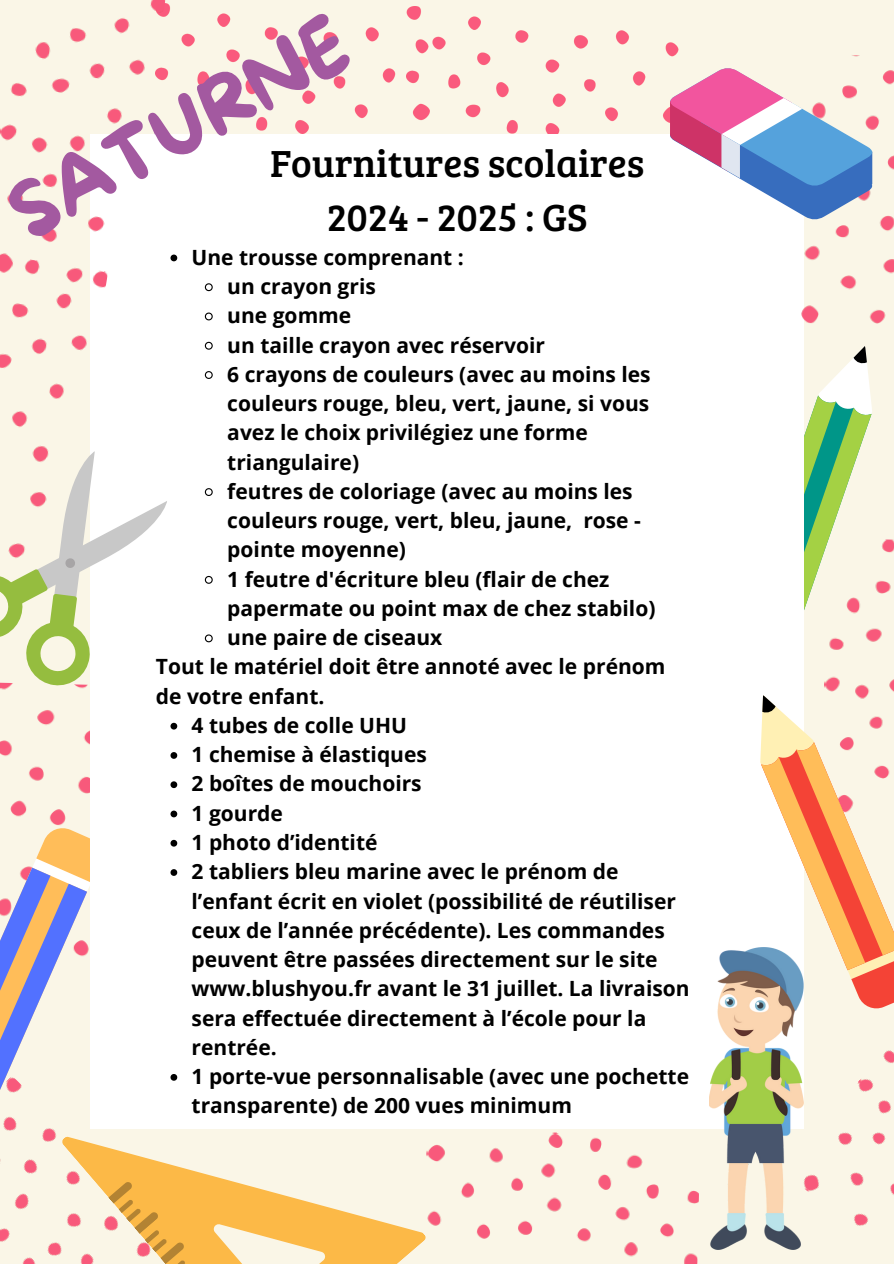
<style>
.page{position:relative;width:894px;height:1264px;background:#fff}
.page>*{position:absolute;margin:0;border:0;box-sizing:border-box;transform-origin:0 0}
.t1{font:78px "More Sugar";color:#a359a0}
.t2{font:39px/54px "Bree Serif";color:#000;text-align:center}
.t3{font:700 21px/29.2px "Open Sans";color:#000}
</style>
<div class="page">
<img style="left:820px;top:676px;width:73px;height:19px">
<svg style="left:804px;top:346px;width:89px;height:32px;fill:#faf6e7"></svg>
<svg style="left:850px;top:346px;width:21px;height:21px"></svg>
<svg style="left:804px;top:389px;width:89px;height:13px"></svg>
<svg style="left:804px;top:402px;width:89px;height:274px"></svg>
<img style="left:0;top:688px;width:90px;height:126px">
<img style="left:429px;top:6px;width:250px;height:128px">
<svg style="left:0;top:814px;width:90px;height:261px"></svg>
<img style="left:166px;top:3px;width:263px;height:131px">
<img style="left:427px;top:1129px;width:273px;height:134px">
<svg style="left:761px;top:695px;width:132px;height:31px;fill:#faf6e7"></svg>
<svg style="left:761px;top:695px;width:16px;height:20px"></svg>
<svg style="left:761px;top:726px;width:132px;height:11px"></svg>
<svg style="left:760px;top:737px;width:133px;height:234px"></svg>
<img style="left:787px;top:54px;width:106px;height:271px">
<svg style="left:668px;top:67px;width:204px;height:152px"></svg>
<svg style="left:60px;top:1000px;width:367px;height:263px"></svg>
<svg style="left:0;top:501px;width:167px;height:187px"></svg>
<img style="left:0;top:291px;width:108px;height:275px">
<img style="left:0;top:1075px;width:205px;height:188px">
<img style="left:803px;top:971px;width:90px;height:278px">
<img style="left:709px;top:947px;width:94px;height:302px">
<svg style="left:170px;top:254px;width:7px;height:7px"></svg>
<svg style="left:204px;top:283px;width:9px;height:9px"></svg>
<svg style="left:204px;top:312px;width:9px;height:9px"></svg>
<svg style="left:204px;top:341px;width:9px;height:9px"></svg>
<svg style="left:204px;top:371px;width:9px;height:8px"></svg>
<svg style="left:204px;top:488px;width:9px;height:8px"></svg>
<svg style="left:204px;top:575px;width:9px;height:9px"></svg>
<svg style="left:204px;top:634px;width:9px;height:9px"></svg>
<svg style="left:170px;top:722px;width:7px;height:7px"></svg>
<svg style="left:170px;top:752px;width:7px;height:6px"></svg>
<svg style="left:170px;top:781px;width:7px;height:7px"></svg>
<svg style="left:170px;top:810px;width:7px;height:7px"></svg>
<svg style="left:170px;top:839px;width:7px;height:7px"></svg>
<svg style="left:170px;top:869px;width:7px;height:6px"></svg>
<svg style="left:170px;top:1073px;width:7px;height:7px"></svg>
<img style="left:0;top:0;width:166px;height:291px">
<p class="t1" style="left:-6px;top:182px;width:375px;rotate:-29deg">SATURNE</p>
<p class="t2" style="left:270px;top:135px;width:376px">Fournitures scolaires<br>2024 - 2025 : GS</p>
<p class="t3" style="left:191px;top:242px;width:274px">Une trousse comprenant :</p>
<p class="t3" style="left:227px;top:271px;width:150px">un crayon gris</p>
<p class="t3" style="left:227px;top:300px;width:125px">une gomme</p>
<p class="t3" style="left:227px;top:330px;width:319px">un taille crayon avec réservoir</p>
<h3 class="t3" style="left:227px;top:359px;width:424px">6 crayons de couleurs (avec au moins les couleurs rouge, bleu, vert, jaune, si vous avez le choix privilégiez une forme triangulaire)</h3>
<p class="t3" style="left:227px;top:476px;width:415px">feutres de coloriage (avec au moins les couleurs rouge, vert, bleu, jaune, rose - pointe moyenne)</p>
<p class="t3" style="left:227px;top:564px;width:429px">1 feutre d'écriture bleu (flair de chez papermate ou point max de chez stabilo)</p>
<p class="t3" style="left:227px;top:622px;width:216px">une paire de ciseaux</p>
<p class="t3" style="left:156px;top:651px;width:511px">Tout le matériel doit être annoté avec le prénom de votre enfant.</p>
<p class="t3" style="left:191px;top:710px;width:217px">4 tubes de colle UHU</p>
<p class="t3" style="left:191px;top:739px;width:237px">1 chemise à élastiques</p>
<p class="t3" style="left:191px;top:768px;width:231px">2 boîtes de mouchoirs</p>
<p class="t3" style="left:191px;top:798px;width:93px">1 gourde</p>
<p class="t3" style="left:191px;top:827px;width:187px">1 photo d’identité</p>
<p class="t3" style="left:191px;top:856px;width:499px">2 tabliers bleu marine avec le prénom de l’enfant écrit en violet (possibilité de réutiliser ceux de l’année précédente). Les commandes peuvent être passées directement sur le site www.blushyou.fr avant le 31 juillet. La livraison sera effectuée directement à l’école pour la rentrée.</p>
<p class="t3" style="left:191px;top:1061px;width:499px">1 porte-vue personnalisable (avec une pochette transparente) de 200 vues minimum</p>
</div>
